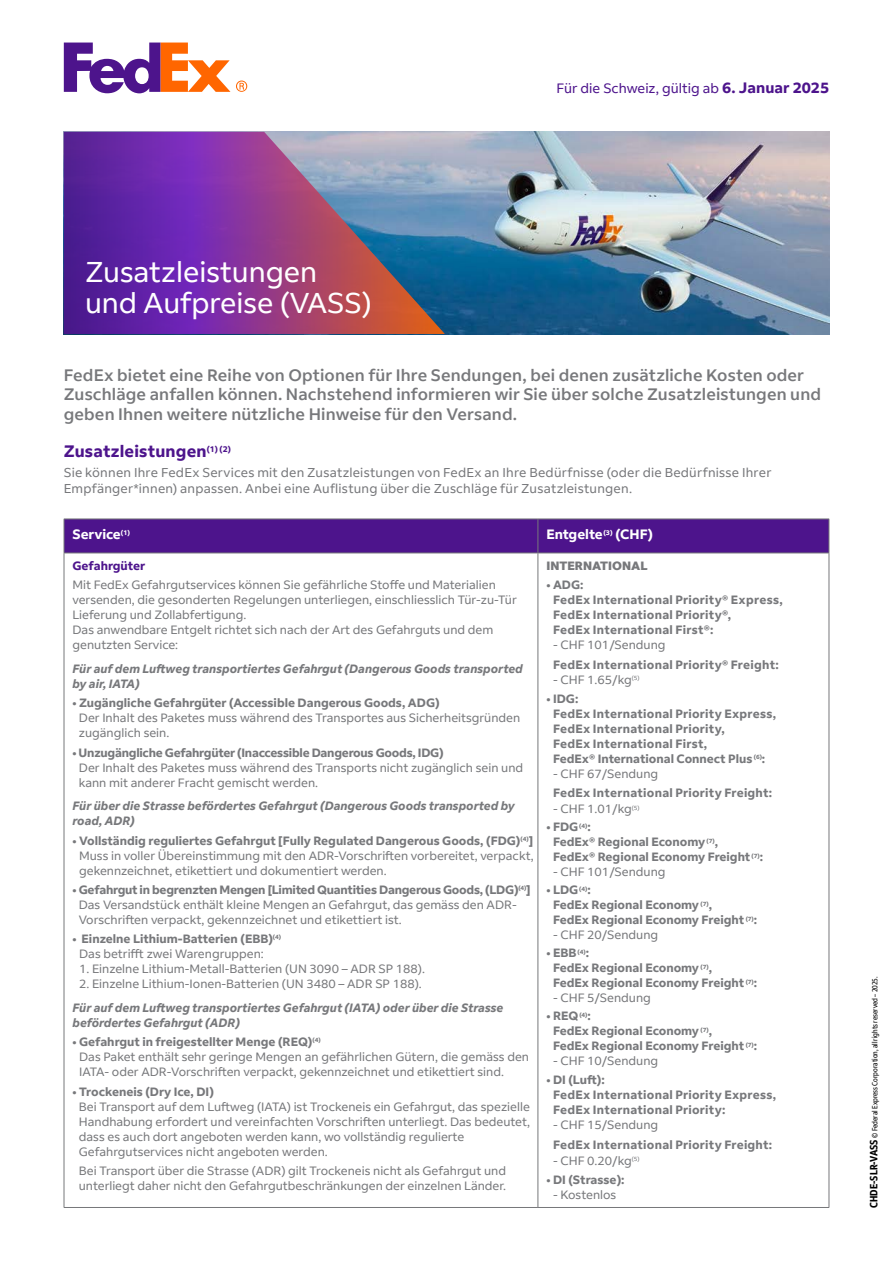
<style>
.page{position:relative;width:893px;height:1263px;background:#fff}
.page>*{position:absolute;margin:0;border:0;box-sizing:border-box;transform-origin:0 0}
.t1{font:28.5px/31.5px "Fed Ex Sans";color:#fff}
.PC22_INTRO{font:500 16.5px/19.5px "Fed Ex Sans";letter-spacing:.01em;color:#77787b}
.PC22_TITRE_PARAGRAPHE{font:700 16.5px "Fed Ex Sans";letter-spacing:.01em;color:#4d148c}
.PC22_RATES_APPLICABLE{font:13.5px "Fed Ex Sans";letter-spacing:.005em;color:#4d148c}
.PC22_TETIÈRE_VASS_OK{font:700 13.5px "Fed Ex Sans";color:#fff}
.PC22_PARAGRAPHE{font:12.75px/16.5px "Fed Ex Sans";letter-spacing:.02em;color:#77787b}
.PC22_INTER_GRIS_VASS_OK{font:12px/15px "Fed Ex Sans";color:#77787b}
.PC22_PARA_RETRAIT_GAUCHE{font:12px/15px "Fed Ex Sans";color:#77787b}
.PC22_INTER_GRIS_VASS_OK-2{font:700 12px/15px "Fed Ex Sans";letter-spacing:.02em;color:#77787b}
.PC22_INTER_GRIS_VASS_OK-3{font:700 12px/15px "Fed Ex Sans";color:#77787b}
.PC22_PARA_STAND_TABLEAU{font:12px/15px "Fed Ex Sans";color:#77787b}
.PC22_INTER_GRIS_VASS_OK-4{font:italic 700 12px/15px "Fed Ex Sans";color:#77787b}
.PC22_INTER_GRIS_VASS_OK-5{font:700 12px "Fed Ex Sans";letter-spacing:-.02em;color:#77787b}
.PC22_INTER_CAPITAL{font:800 12px "Fed Ex Sans";color:#77787b}
.PC22_TETIERE_BOLD_VASS_OK{font:700 12px "Fed Ex Sans";color:#4d148c}
.t2{font:condensed 7.5px "Fed Ex Sans";color:#000}
.s1{font-weight:700;font-size:15px}
.s2{font-weight:700}
.s3{font-weight:400}
.s4{font-weight:700;font-size:10.5px}
</style>
<div class="page">
<div style="left:65px;top:520px;width:764px;height:33px;background:#4d148c"></div>
<hr style="left:64px;top:519px;width:474px;height:1px;background:#77787b">
<hr style="left:64px;top:519px;width:1px;height:34px;background:#77787b">
<hr style="left:538px;top:519px;width:291px;height:1px;background:#77787b">
<hr style="left:538px;top:519px;width:1px;height:34px;background:#77787b">
<hr style="left:829px;top:519px;width:1px;height:34px;background:#77787b">
<hr style="left:64px;top:553px;width:474px;height:1px;background:#77787b">
<hr style="left:538px;top:553px;width:291px;height:1px;background:#77787b">
<hr style="left:64px;top:1207px;width:474px;height:1px;background:#77787b">
<hr style="left:538px;top:1207px;width:291px;height:1px;background:#77787b">
<hr style="left:64px;top:553px;width:1px;height:654px;background:#77787b">
<hr style="left:538px;top:553px;width:1px;height:654px;background:#77787b">
<hr style="left:829px;top:553px;width:1px;height:654px;background:#77787b">
<svg style="left:236px;top:80px;width:11px;height:12px"></svg>
<svg style="left:64px;top:43px;width:166px;height:50px"></svg>
<img style="left:445px;top:132px;width:384px;height:202px">
<svg style="left:64px;top:132px;width:381px;height:202px;background:#7e4a9a"></svg>
<p class="PC22_RATES_APPLICABLE" style="left:557px;top:80px;width:274px">Für die Schweiz, gültig ab <span class="s1">6. Januar 2025</span></p>
<p class="t1" style="left:85px;top:256px;width:288px">Zusatzleistungen und Aufpreise (VASS)</p>
<p class="PC22_INTRO" style="left:64px;top:365px;width:759px">FedEx bietet eine Reihe von Optionen für Ihre Sendungen, bei denen zusätzliche Kosten oder<br>Zuschläge anfallen können. Nachstehend informieren wir Sie über solche Zusatzleistungen und geben Ihnen weitere nützliche Hinweise für den Versand.</p>
<p class="PC22_TITRE_PARAGRAPHE" style="left:64px;top:442px;width:169px">Zusatzleistungen<sup>(1)</sup> <sup>(2)</sup></p>
<p class="PC22_PARAGRAPHE" style="left:64px;top:464px;width:709px">Sie können Ihre FedEx Services mit den Zusatzleistungen von FedEx an Ihre Bedürfnisse (oder die Bedürfnisse Ihrer<br>Empfänger*innen) anpassen. Anbei eine Auflistung über die Zuschläge für Zusatzleistungen.</p>
<p class="PC22_TETIÈRE_VASS_OK" style="left:73px;top:526px;width:59px">Service<sup>(1)</sup></p>
<p class="PC22_TETIÈRE_VASS_OK" style="left:546px;top:526px;width:108px">Entgelte<sup>(3)</sup> (CHF)</p>
<p class="PC22_TETIERE_BOLD_VASS_OK" style="left:73px;top:559px;width:74px">Gefahrgüter</p>
<p class="PC22_PARA_STAND_TABLEAU" style="left:73px;top:577px;width:446px">Mit FedEx Gefahrgutservices können Sie gefährliche Stoffe und Materialien versenden, die gesonderten Regelungen unterliegen, einschliesslich Tür-zu-Tür<br>Lieferung und Zollabfertigung.</p>
<p class="PC22_PARA_STAND_TABLEAU" style="left:73px;top:622px;width:422px">Das anwendbare Entgelt richtet sich nach der Art des Gefahrguts und dem genutzten Service:</p>
<p class="PC22_INTER_GRIS_VASS_OK-4" style="left:73px;top:661px;width:452px">Für auf dem Luftweg transportiertes Gefahrgut (Dangerous Goods transported by air, IATA)</p>
<p class="PC22_INTER_GRIS_VASS_OK-3" style="left:73px;top:695px;width:369px">• Zugängliche Gefahrgüter (Accessible Dangerous Goods, ADG)</p>
<p class="PC22_PARA_RETRAIT_GAUCHE" style="left:79px;top:710px;width:443px">Der Inhalt des Paketes muss während des Transportes aus Sicherheitsgründen zugänglich sein.</p>
<p class="PC22_INTER_GRIS_VASS_OK-5" style="left:73px;top:746px;width:373px">• Unzugängliche Gefahrgüter (Inaccessible Dangerous Goods, IDG)</p>
<p class="PC22_PARA_RETRAIT_GAUCHE" style="left:79px;top:760px;width:446px">Der Inhalt des Paketes muss während des Transports nicht zugänglich sein und kann mit anderer Fracht gemischt werden.</p>
<p class="PC22_INTER_GRIS_VASS_OK-4" style="left:73px;top:799px;width:444px">Für über die Strasse befördertes Gefahrgut (Dangerous Goods transported by road, ADR)</p>
<p class="PC22_INTER_GRIS_VASS_OK" style="left:79px;top:833px;width:456px;text-align:justify;text-indent:-7px"><span class="s2">• Vollständig reguliertes Gefahrgut [Fully Regulated Dangerous Goods, (FDG)</span><sup>(4)</sup><span class="s2">] </span>Muss in voller Übereinstimmung mit den ADR-Vorschriften vorbereitet, verpackt, gekennzeichnet, etikettiert und dokumentiert werden.</p>
<p class="PC22_INTER_GRIS_VASS_OK" style="left:79px;top:882px;width:453px;text-indent:-6px"><span class="s2">• Gefahrgut in begrenzten Mengen [Limited Quantities Dangerous Goods, (LDG)</span><sup>(4)</sup><span class="s2">]<br></span>Das Versandstück enthält kleine Mengen an Gefahrgut, das gemäss den ADR-<br>Vorschriften verpackt, gekennzeichnet und etikettiert ist.</p>
<p class="PC22_INTER_GRIS_VASS_OK-3" style="left:79px;top:931px;width:203px;text-indent:-7px">• Einzelne Lithium-Batterien (EBB)<sup>(4)<br></sup><span class="s3">Das betrifft zwei Warengruppen:</span></p>
<p class="PC22_INTER_GRIS_VASS_OK" style="left:79px;top:961px;width:347px">1. Einzelne Lithium-Metall-Batterien (UN 3090 – ADR SP 188).</p>
<p class="PC22_INTER_GRIS_VASS_OK" style="left:79px;top:976px;width:344px">2. Einzelne Lithium-Ionen-Batterien (UN 3480 – ADR SP 188).</p>
<p class="PC22_INTER_GRIS_VASS_OK-4" style="left:73px;top:1000px;width:432px">Für auf dem Luftweg transportiertes Gefahrgut (IATA) oder über die Strasse befördertes Gefahrgut (ADR)</p>
<p class="PC22_INTER_GRIS_VASS_OK" style="left:79px;top:1034px;width:451px;text-indent:-7px"><span class="s2">• Gefahrgut in freigestellter Menge (REQ)</span><sup>(4)<br></sup>Das Paket enthält sehr geringe Mengen an gefährlichen Gütern, die gemäss den<br>IATA- oder ADR-Vorschriften verpackt, gekennzeichnet und etikettiert sind.</p>
<p class="PC22_INTER_GRIS_VASS_OK-3" style="left:73px;top:1084px;width:143px">• Trockeneis (Dry Ice, DI)</p>
<p class="PC22_PARA_RETRAIT_GAUCHE" style="left:79px;top:1099px;width:453px">Bei Transport auf dem Luftweg (IATA) ist Trockeneis ein Gefahrgut, das spezielle Handhabung erfordert und vereinfachten Vorschriften unterliegt. Das bedeutet, dass es auch dort angeboten werden kann, wo vollständig regulierte Gefahrgutservices nicht angeboten werden.</p>
<p class="PC22_PARA_RETRAIT_GAUCHE" style="left:79px;top:1163px;width:429px">Bei Transport über die Strasse (ADR) gilt Trockeneis nicht als Gefahrgut und unterliegt daher nicht den Gefahrgutbeschränkungen der einzelnen Länder.</p>
<p class="PC22_INTER_CAPITAL" style="left:546px;top:559px;width:103px">INTERNATIONAL</p>
<p class="PC22_INTER_GRIS_VASS_OK-2" style="left:553px;top:577px;width:231px;text-indent:-7px">• ADG:<br>FedEx International Priority® Express,<br>FedEx International Priority®,<br>FedEx International First®:</p>
<p class="PC22_INTER_GRIS_VASS_OK-2" style="left:553px;top:635px;width:227px;line-height:19.5px"><span class="s3">- CHF 101/Sendung<br></span>FedEx International Priority® Freight:</p>
<p class="PC22_INTER_GRIS_VASS_OK" style="left:553px;top:672px;width:88px">- CHF 1.65/kg<sup>(5)</sup></p>
<p class="PC22_INTER_GRIS_VASS_OK-2" style="left:553px;top:691px;width:225px;text-indent:-7px">• IDG:<br>FedEx International Priority Express,<br>FedEx International Priority,<br>FedEx International First,<br>FedEx® International Connect Plus <sup>(6)</sup>:</p>
<p class="PC22_INTER_GRIS_VASS_OK-2" style="left:553px;top:764px;width:221px;line-height:19.5px"><span class="s3">- CHF 67/Sendung<br></span>FedEx International Priority Freight:</p>
<p class="PC22_INTER_GRIS_VASS_OK" style="left:553px;top:801px;width:88px">- CHF 1.01/kg<sup>(5)</sup></p>
<p class="PC22_INTER_GRIS_VASS_OK-3" style="left:553px;top:819px;width:212px;text-indent:-7px">• FDG <sup>(4)</sup>:<br>FedEx® Regional Economy <sup>(7)</sup>,<br>FedEx® Regional Economy Freight <sup>(7)</sup>:</p>
<p class="PC22_INTER_GRIS_VASS_OK" style="left:553px;top:864px;width:114px">- CHF 101/Sendung</p>
<p class="PC22_INTER_GRIS_VASS_OK-3" style="left:553px;top:882px;width:206px;text-indent:-7px">• LDG <sup>(4)</sup>:<br>FedEx Regional Economy <sup>(7)</sup>,<br>FedEx Regional Economy Freight <sup>(7)</sup>:</p>
<p class="PC22_INTER_GRIS_VASS_OK" style="left:553px;top:927px;width:107px">- CHF 20/Sendung</p>
<p class="PC22_INTER_GRIS_VASS_OK-3" style="left:553px;top:945px;width:206px;text-indent:-7px">• EBB <sup>(4)</sup>:<br>FedEx Regional Economy <sup>(7)</sup>,<br>FedEx Regional Economy Freight <sup>(7)</sup>:</p>
<p class="PC22_INTER_GRIS_VASS_OK" style="left:553px;top:990px;width:99px">- CHF 5/Sendung</p>
<p class="PC22_INTER_GRIS_VASS_OK-3" style="left:553px;top:1008px;width:206px;text-indent:-7px">• REQ <sup>(4)</sup>:<br>FedEx Regional Economy <sup>(7)</sup>,<br>FedEx Regional Economy Freight <sup>(7)</sup>:</p>
<p class="PC22_INTER_GRIS_VASS_OK" style="left:553px;top:1053px;width:107px">- CHF 10/Sendung</p>
<p class="PC22_INTER_GRIS_VASS_OK-2" style="left:553px;top:1073px;width:225px;text-indent:-7px">• DI (Luft):<br>FedEx International Priority Express,<br>FedEx International Priority:</p>
<p class="PC22_INTER_GRIS_VASS_OK-2" style="left:553px;top:1115px;width:221px;line-height:19.5px"><span class="s3">- CHF 15/Sendung<br></span>FedEx International Priority Freight:</p>
<p class="PC22_INTER_GRIS_VASS_OK" style="left:553px;top:1153px;width:88px">- CHF 0.20/kg<sup>(5)</sup></p>
<p class="PC22_INTER_GRIS_VASS_OK-3" style="left:546px;top:1172px;width:80px">• DI (Strasse):</p>
<p class="PC22_INTER_GRIS_VASS_OK" style="left:553px;top:1187px;width:65px">- Kostenlos</p>
<p class="t2" style="left:870px;top:1208px;width:233px;rotate:-90deg"><span class="s4">CHDE-SLR-VASS</span> © Federal Express Corporation, all rights reserved – 2025.</p>
</div>
